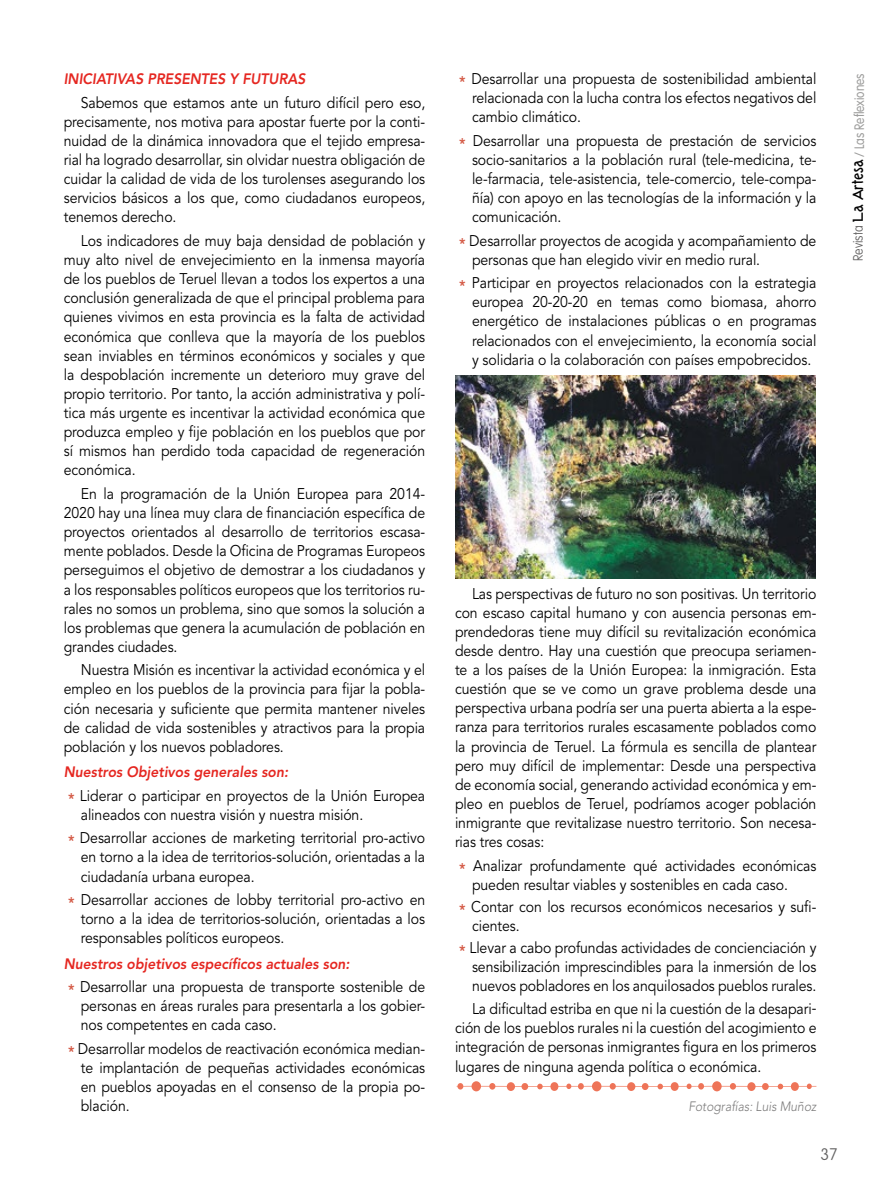
<style>
.page{position:relative;width:893px;height:1191px;background:#fff}
.page>*{position:absolute;margin:0;border:0;box-sizing:border-box;transform-origin:0 0}
.t1{font:100 16.5px "VAG Rounded";color:#646363}
.t2{font:15.45px/19.2px "Avenir";letter-spacing:-.005em;color:#000;text-align:justify;scale:.91 1}
.t3{font:italic 800 15px "Avenir";color:#e52721;scale:.93 1}
.t4{font:300 13.5px "VAG Rounded";color:#9d9d9c;scale:.88 1}
.t5{font:italic 300 13.5px "Avenir";color:#7c7b7b;scale:.9 1}
.s1{font-weight:800;color:#d45b47}
.s2{font-weight:100;color:#646363}
.s3{font-family:"Tork";font-weight:700;color:#000}
</style>
<div class="page">
<img style="left:456px;top:376px;width:359px;height:203px">
<svg style="left:457px;top:1081px;width:359px;height:10px"></svg>
<p class="t3" style="left:64px;top:70px;width:261px">INICIATIVAS PRESENTES Y FUTURAS</p>
<p class="t2" style="left:64px;top:93px;width:399px;text-indent:17px">Sabemos que estamos ante un futuro difícil pero eso, precisamente, nos motiva para apostar fuerte por la conti&shy;nuidad de la dinámica innovadora que el tejido empresa&shy;rial ha logrado desarrollar, sin olvidar nuestra obligación de cuidar la calidad de vida de los turolenses asegurando los servicios básicos a los que, como ciudadanos europeos, tenemos derecho.</p>
<p class="t2" style="left:64px;top:231px;width:399px;text-indent:17px">Los indicadores de muy baja densidad de población y muy alto nivel de envejecimiento en la inmensa mayoría de los pueblos de Teruel llevan a todos los expertos a una conclusión generalizada de que el principal problema para quienes vivimos en esta provincia es la falta de actividad económica que conlleva que la mayoría de los pueblos sean inviables en términos económicos y sociales y que la despoblación incremente un deterioro muy grave del propio territorio. Por tanto, la acción administrativa y polí&shy;tica más urgente es incentivar la actividad económica que produzca empleo y fije población en los pueblos que por sí mismos han perdido toda capacidad de regeneración económica.</p>
<p class="t2" style="left:64px;top:484px;width:399px;text-indent:17px">En la programación de la Unión Europea para 2014- 2020 hay una línea muy clara de financiación específica de proyectos orientados al desarrollo de territorios escasa&shy;mente poblados. Desde la Oficina de Programas Europeos perseguimos el objetivo de demostrar a los ciudadanos y a los responsables políticos europeos que los territorios ru&shy;rales no somos un problema, sino que somos la solución a los problemas que genera la acumulación de población en grandes ciudades.</p>
<p class="t2" style="left:64px;top:661px;width:399px;text-indent:17px">Nuestra Misión es incentivar la actividad económica y el empleo en los pueblos de la provincia para fijar la pobla&shy;ción necesaria y suficiente que permita mantener niveles de calidad de vida sostenibles y atractivos para la propia población y los nuevos pobladores.</p>
<p class="t3" style="left:64px;top:763px;width:243px">Nuestros Objetivos generales son:</p>
<p class="t2" style="left:81px;top:786px;width:380px;text-indent:-13px"><span class="s1">*</span> Liderar o participar en proyectos de la Unión Europea alineados con nuestra visión y nuestra misión.</p>
<p class="t2" style="left:81px;top:828px;width:380px;text-indent:-13px"><span class="s1">*</span> Desarrollar acciones de marketing territorial pro-activo en torno a la idea de territorios-solución, orientadas a la ciudadanía urbana europea.</p>
<p class="t2" style="left:81px;top:890px;width:380px;text-indent:-13px"><span class="s1">*</span> Desarrollar acciones de lobby territorial pro-activo en torno a la idea de territorios-solución, orientadas a los responsables políticos europeos.</p>
<p class="t3" style="left:64px;top:954px;width:309px">Nuestros objetivos específicos actuales son:</p>
<p class="t2" style="left:81px;top:977px;width:380px;text-indent:-13px"><span class="s1">*</span> Desarrollar una propuesta de transporte sostenible de personas en áreas rurales para presentarla a los gobier&shy;nos competentes en cada caso.</p>
<p class="t2" style="left:81px;top:1039px;width:380px;text-indent:-13px"><span class="s1">*</span> Desarrollar modelos de reactivación económica median&shy;te implantación de pequeñas actividades económicas en pueblos apoyadas en el consenso de la propia po&shy;blación.</p>
<p class="t2" style="left:472px;top:70px;width:380px;text-indent:-13px"><span class="s1">*</span> Desarrollar una propuesta de sostenibilidad ambiental relacionada con la lucha contra los efectos negativos del cambio climático.</p>
<p class="t2" style="left:472px;top:131px;width:380px;text-indent:-13px"><span class="s1">*</span> Desarrollar una propuesta de prestación de servicios socio-sanitarios a la población rural (tele-medicina, te&shy;le-farmacia, tele-asistencia, tele-comercio, tele-compa&shy;ñía) con apoyo en las tecnologías de la información y la comunicación.</p>
<p class="t2" style="left:472px;top:231px;width:380px;text-indent:-13px"><span class="s1">*</span> Desarrollar proyectos de acogida y acompañamiento de personas que han elegido vivir en medio rural.</p>
<p class="t2" style="left:472px;top:274px;width:380px;text-indent:-13px"><span class="s1">*</span> Participar en proyectos relacionados con la estrategia europea 20-20-20 en temas como biomasa, ahorro energético de instalaciones públicas o en programas relacionados con el envejecimiento, la economía social y solidaria o la colaboración con países empobrecidos.</p>
<p class="t4" style="left:852px;top:261px;width:214px;rotate:-90deg"><span class="s2">Revista</span> <span class="s3">La Artesa</span> / Las Reflexiones</p>
<p class="t2" style="left:455px;top:584px;width:399px;text-indent:17px">Las perspectivas de futuro no son positivas. Un territorio con escaso capital humano y con ausencia personas em&shy;prendedoras tiene muy difícil su revitalización económica desde dentro. Hay una cuestión que preocupa seriamen&shy;te a los países de la Unión Europea: la inmigración. Esta cuestión que se ve como un grave problema desde una perspectiva urbana podría ser una puerta abierta a la espe&shy;ranza para territorios rurales escasamente poblados como la provincia de Teruel. La fórmula es sencilla de plantear pero muy difícil de implementar: Desde una perspectiva de economía social, generando actividad económica y em&shy;pleo en pueblos de Teruel, podríamos acoger población inmigrante que revitalizase nuestro territorio. Son necesa&shy;rias tres cosas:</p>
<p class="t2" style="left:472px;top:856px;width:380px;text-indent:-13px"><span class="s1">*</span> Analizar profundamente qué actividades económicas pueden resultar viables y sostenibles en cada caso.</p>
<p class="t2" style="left:472px;top:897px;width:380px;text-indent:-13px"><span class="s1">*</span> Contar con los recursos económicos necesarios y sufi&shy;cientes.</p>
<p class="t2" style="left:472px;top:938px;width:380px;text-indent:-13px"><span class="s1">*</span> Llevar a cabo profundas actividades de concienciación y sensibilización imprescindibles para la inmersión de los nuevos pobladores en los anquilosados pueblos rurales.</p>
<p class="t2" style="left:455px;top:999px;width:399px;text-indent:17px">La dificultad estriba en que ni la cuestión de la desapari&shy;ción de los pueblos rurales ni la cuestión del acogimiento e integración de personas inmigrantes figura en los primeros lugares de ninguna agenda política o económica.</p>
<p class="t5" style="left:688px;top:1098px;width:144px">Fotografías: Luis Muñoz</p>
<p class="t1" style="left:820px;top:1144px;width:18px">37</p>
</div>
